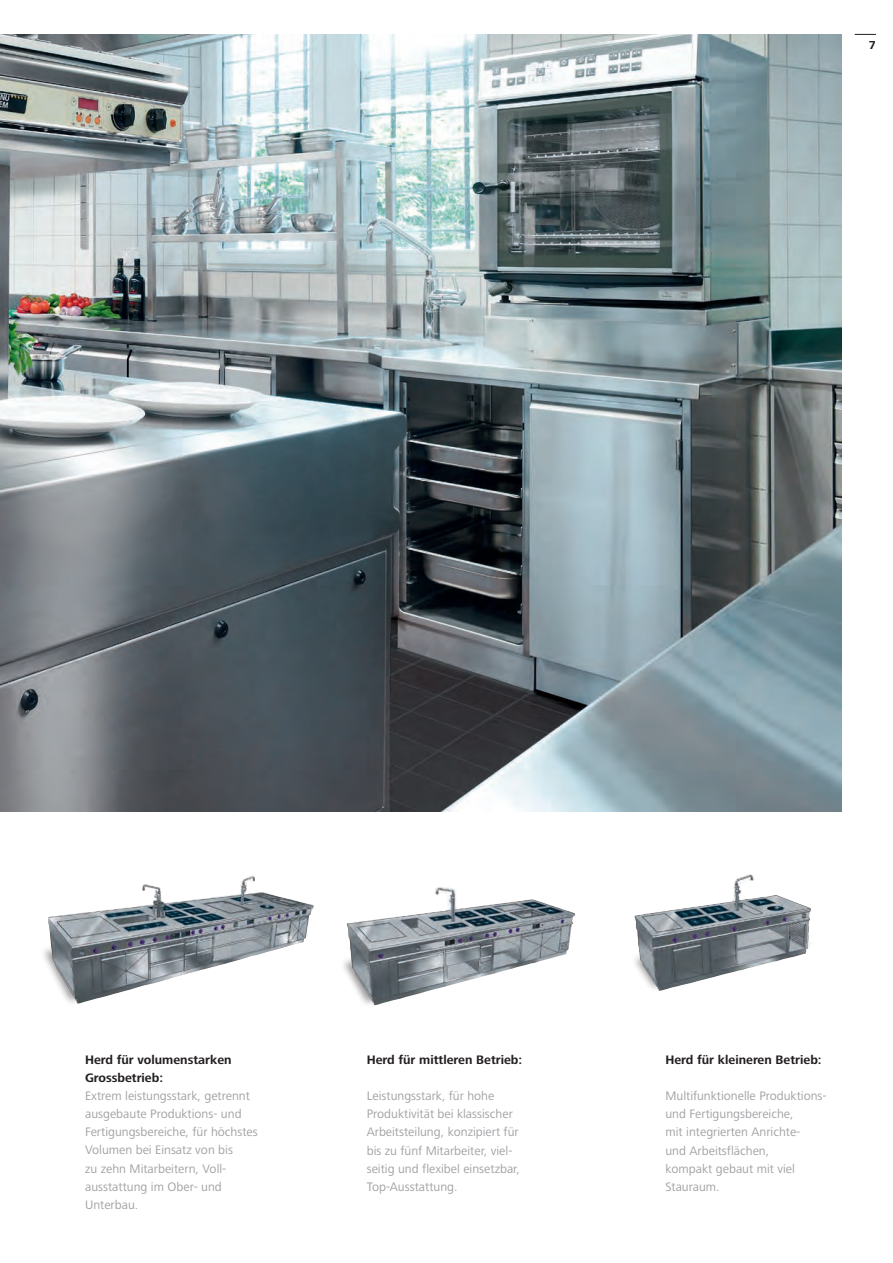
<style>
.page{position:relative;width:893px;height:1263px;background:#fff}
.page>*{position:absolute;margin:0;border:0;box-sizing:border-box;transform-origin:0 0}
.t1{font:12.75px/18px "Frutiger Next LT";color:#a1a1a5}
.t2{font:700 12.75px/18px "Frutiger Next LT";color:#231f20}
.t3{font:700 12px "Frutiger Next LT";color:#231f20}
</style>
<div class="page">
<img style="left:0;top:34px;width:842px;height:777px">
<div style="left:631px;top:920px;width:183px;height:73px;background:#231f20;opacity:.45"></div>
<svg style="left:737px;top:924px;width:77px;height:59px"></svg>
<img style="left:635px;top:879px;width:102px;height:106px">
<img style="left:48px;top:875px;width:266px;height:128px">
<div style="left:339px;top:928px;width:227px;height:79px;background:#231f20;opacity:.45"></div>
<svg style="left:354px;top:931px;width:215px;height:67px"></svg>
<img style="left:347px;top:887px;width:100px;height:106px">
<svg style="left:855px;top:34px;width:21px;height:1px"></svg>
<p class="t3" style="left:869px;top:38px;width:9px">7</p>
<p class="t2" style="left:85px;top:1051px;width:148px">Herd für volumenstarken<br>Grossbetrieb:</p>
<p class="t1" style="left:85px;top:1087px;width:174px">Extrem leistungsstark, getrennt ausgebaute Produktions- und<br>Fertigungsbereiche, für höchstes<br>Volumen bei Einsatz von bis<br>zu zehn Mitarbeitern, Voll&shy;ausstattung im Ober- und<br>Unterbau.</p>
<p class="t2" style="left:367px;top:1051px;width:157px">Herd für mittleren Betrieb:</p>
<p class="t1" style="left:367px;top:1087px;width:155px">Leistungsstark, für hohe<br>Produktivität bei klassischer<br>Arbeitsteilung, konzipiert für bis zu fünf Mitarbeiter, viel&shy;seitig und flexibel einsetzbar,<br>Top-Ausstattung.</p>
<p class="t2" style="left:665px;top:1051px;width:158px">Herd für kleineren Betrieb:</p>
<p class="t1" style="left:665px;top:1087px;width:163px">Multifunktionelle Produktions&shy;und Fertigungsbereiche,<br>mit integrierten Anrichte-<br>und Arbeitsflächen,<br>kompakt gebaut mit viel<br>Stauraum.</p>
</div>
